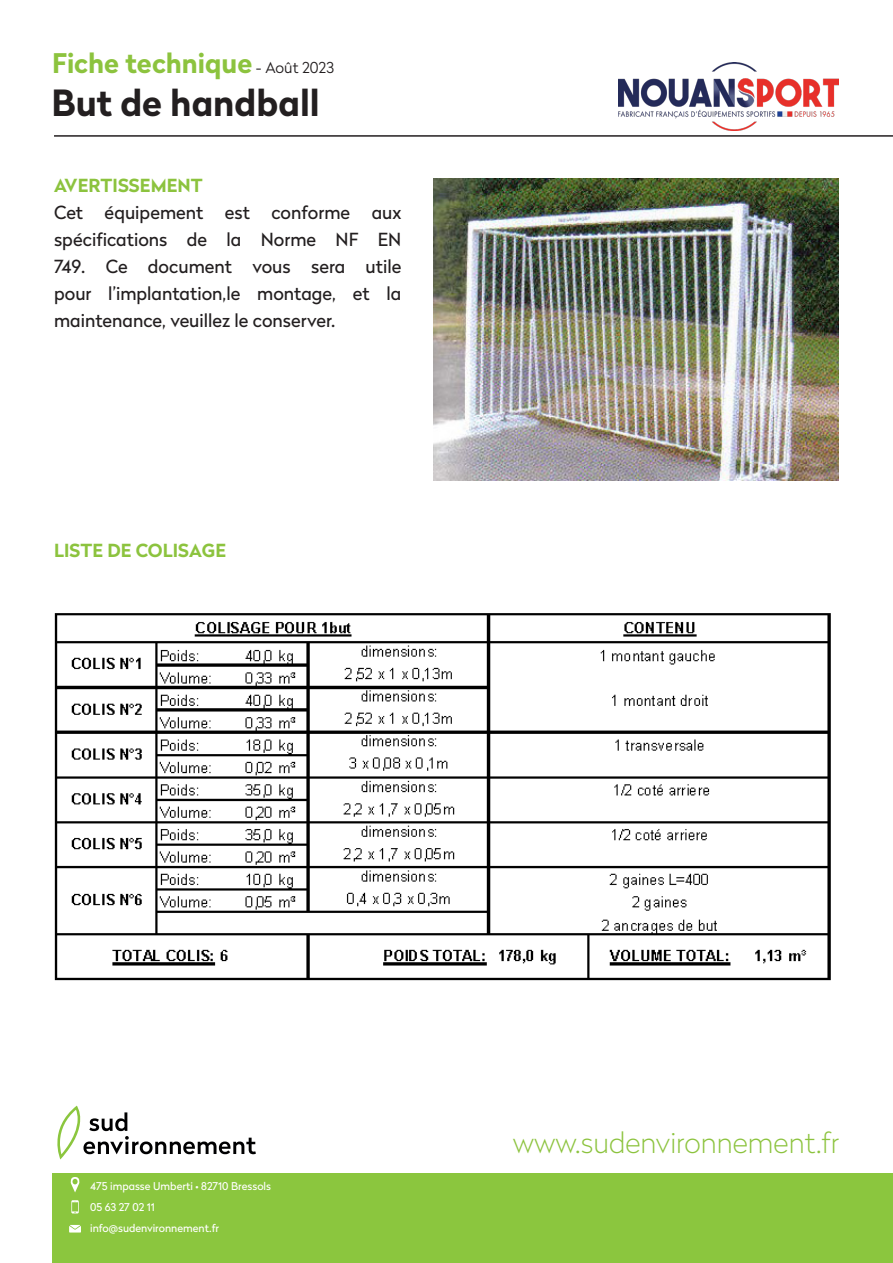
<style>
.page{position:relative;width:893px;height:1263px;background:#fff}
.page>*{position:absolute;margin:0;border:0;box-sizing:border-box;transform-origin:0 0}
.t1{font:700 36px "Radikal";color:#231f20}
.t2{font:100 28.5px "Radikal";color:#8cc33e}
.t3{font:700 27px "Radikal";color:#8cc33e}
.Texte_à_puce{font:18px/27px "Radikal";color:#231f20;text-align:justify}
.Texte_à_puce-2{font:700 18px "Radikal";letter-spacing:.005em;color:#8cc33e}
.t4{font:10.65px/20.5px "Radikal";color:#fff}
.s1{font-weight:300;font-size:15px;color:#231f20}
</style>
<div class="page">
<div style="left:53px;top:1172px;width:840px;height:91px;background:#8bc63e"></div>
<svg style="left:57px;top:1106px;width:199px;height:53px"></svg>
<svg style="left:70px;top:1177px;width:10px;height:15px"></svg>
<svg style="left:69px;top:1225px;width:12px;height:7px"></svg>
<svg style="left:71px;top:1200px;width:8px;height:13px"></svg>
<hr style="left:54px;top:135px;width:839px;height:2px;background:#231f20">
<img style="left:434px;top:179px;width:405px;height:301px">
<img style="left:54px;top:613px;width:777px;height:368px">
<img style="left:618px;top:62px;width:221px;height:68px">
<p class="t3" style="left:52px;top:44px;width:284px">Fiche technique <span class="s1">- Août 2023</span></p>
<p class="t1" style="left:51px;top:77px;width:270px">But de handball</p>
<p class="Texte_à_puce-2" style="left:54px;top:173px;width:150px">AVERTISSEMENT</p>
<p class="Texte_à_puce" style="left:54px;top:198px;width:349px">Cet équipement est conforme aux spécifications de la Norme NF EN 749. Ce document vous sera utile pour l’implantation,le montage, et la maintenance, veuillez le conserver.</p>
<p class="Texte_à_puce-2" style="left:54px;top:537px;width:174px">LISTE DE COLISAGE</p>
<p class="t4" style="left:90px;top:1175px;width:182px">475 impasse Umberti • 82710 Bressols<br>05 63 27 02 11</p>
<p class="t4" style="left:90px;top:1217px;width:130px">info@sudenvironnement.fr</p>
<h2 class="t2" style="left:513px;top:1123px;width:328px">www.sudenvironnement.fr</h2>
</div>
